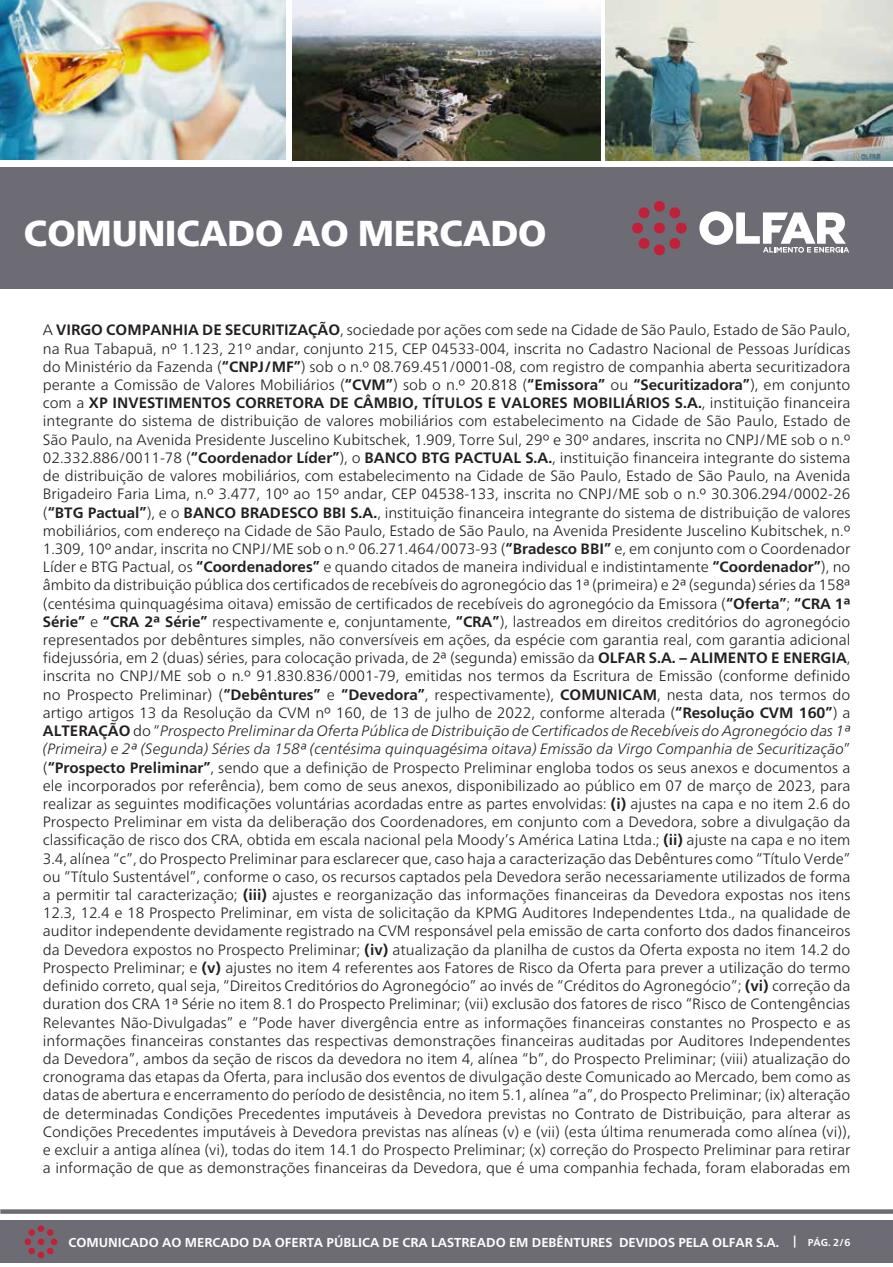
<style>
.page{position:relative;width:893px;height:1267px;background:#fff}
.page>*{position:absolute;margin:0;border:0;box-sizing:border-box;transform-origin:0 0}
.t1{font:900 36px "Frutiger Neue LT";color:#fff}
.t2{font:300 15px/18.1px "Frutiger Neue LT";color:#231f20;text-align:justify}
.t3{font:700 12.9px "Frutiger Neue LT";color:#fff}
.s1{font-weight:700}
.s2{font-style:italic}
.s3{font-size:12px}
.s4{font-size:10.05px}
</style>
<div class="page">
<img style="left:605px;top:0;width:288px;height:160px">
<img style="left:292px;top:0;width:308px;height:160px">
<img style="left:0;top:0;width:285px;height:159px">
<div style="left:0;top:167px;width:893px;height:122px;background:#6d6c74"></div>
<svg style="left:699px;top:211px;width:150px;height:42px"></svg>
<svg style="left:632px;top:201px;width:55px;height:54px"></svg>
<div style="left:0;top:1220px;width:893px;height:42px;background:#6d6c74"></div>
<svg style="left:25px;top:1225px;width:32px;height:32px"></svg>
<svg style="left:0;top:1209px;width:893px;height:4px;background:#787780"></svg>
<h1 class="t1" style="left:24px;top:212px;width:524px">COMUNICADO AO MERCADO</h1>
<p class="t2" style="left:43px;top:321px;width:809px">A <span class="s1">VIRGO COMPANHIA DE SECURITIZAÇÃO</span>, sociedade por ações com sede na Cidade de São Paulo, Estado de São Paulo, na Rua Tabapuã, nº 1.123, 21º andar, conjunto 215, CEP 04533-004, inscrita no Cadastro Nacional de Pessoas Jurídicas do Ministério da Fazenda (<span class="s1">“CNPJ/MF”</span>) sob o n.º 08.769.451/0001-08, com registro de companhia aberta securitizadora perante a Comissão de Valores Mobiliários (<span class="s1">“CVM”</span>) sob o n.º 20.818 (<span class="s1">“Emissora”</span> ou <span class="s1">“Securitizadora”</span>), em conjunto com a <span class="s1">XP INVESTIMENTOS CORRETORA DE CÂMBIO, TÍTULOS E VALORES MOBILIÁRIOS S.A.</span>, instituição financeira integrante do sistema de distribuição de valores mobiliários com estabelecimento na Cidade de São Paulo, Estado de São Paulo, na Avenida Presidente Juscelino Kubitschek, 1.909, Torre Sul, 29º e 30º andares, inscrita no CNPJ/ME sob o n.º 02.332.886/0011-78 (<span class="s1">“Coordenador Líder”</span>), o <span class="s1">BANCO BTG PACTUAL S.A.</span>, instituição financeira integrante do sistema de distribuição de valores mobiliários, com estabelecimento na Cidade de São Paulo, Estado de São Paulo, na Avenida Brigadeiro Faria Lima, n.º 3.477, 10º ao 15º andar, CEP 04538-133, inscrita no CNPJ/ME sob o n.º 30.306.294/0002-26 (<span class="s1">“BTG Pactual”</span>), e o <span class="s1">BANCO BRADESCO BBI S.A.</span>, instituição financeira integrante do sistema de distribuição de valores mobiliários, com endereço na Cidade de São Paulo, Estado de São Paulo, na Avenida Presidente Juscelino Kubitschek, n.º 1.309, 10º andar, inscrita no CNPJ/ME sob o n.º 06.271.464/0073-93 (<span class="s1">“Bradesco BBI”</span> e, em conjunto com o Coordenador Líder e BTG Pactual, os <span class="s1">“Coordenadores”</span> e quando citados de maneira individual e indistintamente <span class="s1">“Coordenador”</span>), no âmbito da distribuição pública dos certificados de recebíveis do agronegócio das 1ª (primeira) e 2ª (segunda) séries da 158ª (centésima quinquagésima oitava) emissão de certificados de recebíveis do agronegócio da Emissora (<span class="s1">“Oferta”</span>; <span class="s1">“CRA 1ª Série”</span> e <span class="s1">“CRA 2ª Série”</span> respectivamente e, conjuntamente, <span class="s1">“CRA”</span>), lastreados em direitos creditórios do agronegócio representados por debêntures simples, não conversíveis em ações, da espécie com garantia real, com garantia adicional fidejussória, em 2 (duas) séries, para colocação privada, de 2ª (segunda) emissão da <span class="s1">OLFAR S.A. – ALIMENTO E ENERGIA</span>, inscrita no CNPJ/ME sob o n.º 91.830.836/0001-79, emitidas nos termos da Escritura de Emissão (conforme definido no Prospecto Preliminar) (<span class="s1">“Debêntures”</span> e <span class="s1">“Devedora”</span>, respectivamente), <span class="s1">COMUNICAM</span>, nesta data, nos termos do artigo artigos 13 da Resolução da CVM nº 160, de 13 de julho de 2022, conforme alterada (<span class="s1">“Resolução CVM 160”</span>) a <span class="s1">ALTERAÇÃO</span> do “<span class="s2">Prospecto Preliminar da Oferta Pública de Distribuição de Certificados de Recebíveis do Agronegócio das 1ª (Primeira) e 2ª (Segunda) Séries da 158ª (centésima quinquagésima oitava) Emissão da Virgo Companhia de Securitização</span>” (<span class="s1">“Prospecto Preliminar”</span>, sendo que a definição de Prospecto Preliminar engloba todos os seus anexos e documentos a ele incorporados por referência), bem como de seus anexos, disponibilizado ao público em 07 de março de 2023, para realizar as seguintes modificações voluntárias acordadas entre as partes envolvidas: <span class="s1">(i)</span> ajustes na capa e no item 2.6 do Prospecto Preliminar em vista da deliberação dos Coordenadores, em conjunto com a Devedora, sobre a divulgação da classificação de risco dos CRA, obtida em escala nacional pela Moody’s América Latina Ltda.; <span class="s1">(ii)</span> ajuste na capa e no item 3.4, alínea “c”, do Prospecto Preliminar para esclarecer que, caso haja a caracterização das Debêntures como “Título Verde” ou “Título Sustentável”, conforme o caso, os recursos captados pela Devedora serão necessariamente utilizados de forma a permitir tal caracterização; <span class="s1">(iii)</span> ajustes e reorganização das informações financeiras da Devedora expostas nos itens 12.3, 12.4 e 18 Prospecto Preliminar, em vista de solicitação da KPMG Auditores Independentes Ltda., na qualidade de auditor independente devidamente registrado na CVM responsável pela emissão de carta conforto dos dados financeiros da Devedora expostos no Prospecto Preliminar; <span class="s1">(iv)</span> atualização da planilha de custos da Oferta exposta no item 14.2 do Prospecto Preliminar; e <span class="s1">(v)</span> ajustes no item 4 referentes aos Fatores de Risco da Oferta para prever a utilização do termo definido correto, qual seja, “Direitos Creditórios do Agronegócio” ao invés de “Créditos do Agronegócio”; <span class="s1">(vi)</span> correção da duration dos CRA 1ª Série no item 8.1 do Prospecto Preliminar; (vii) exclusão dos fatores de risco “Risco de Contengências Relevantes Não-Divulgadas” e “Pode haver divergência entre as informações financeiras constantes no Prospecto e as informações financeiras constantes das respectivas demonstrações financeiras auditadas por Auditores Independentes da Devedora”, ambos da seção de riscos da devedora no item 4, alínea “b”, do Prospecto Preliminar; (viii) atualização do cronograma das etapas da Oferta, para inclusão dos eventos de divulgação deste Comunicado ao Mercado, bem como as datas de abertura e encerramento do período de desistência, no item 5.1, alínea “a”, do Prospecto Preliminar; (ix) alteração de determinadas Condições Precedentes imputáveis à Devedora previstas no Contrato de Distribuição, para alterar as Condições Precedentes imputáveis à Devedora previstas nas alíneas (v) e (vii) (esta última renumerada como alínea (vi)), e excluir a antiga alínea (vi), todas do item 14.1 do Prospecto Preliminar; (x) correção do Prospecto Preliminar para retirar a informação de que as demonstrações financeiras da Devedora, que é uma companhia fechada, foram elaboradas em</p>
<p class="t3" style="left:68px;top:1234px;width:783px">COMUNICADO AO MERCADO DA OFERTA PÚBLICA DE CRA LASTREADO EM DEBÊNTURES DEVIDOS PELA OLFAR S.A. <span class="s3">|</span> <span class="s4">PÁG. 2/6</span></p>
</div>
